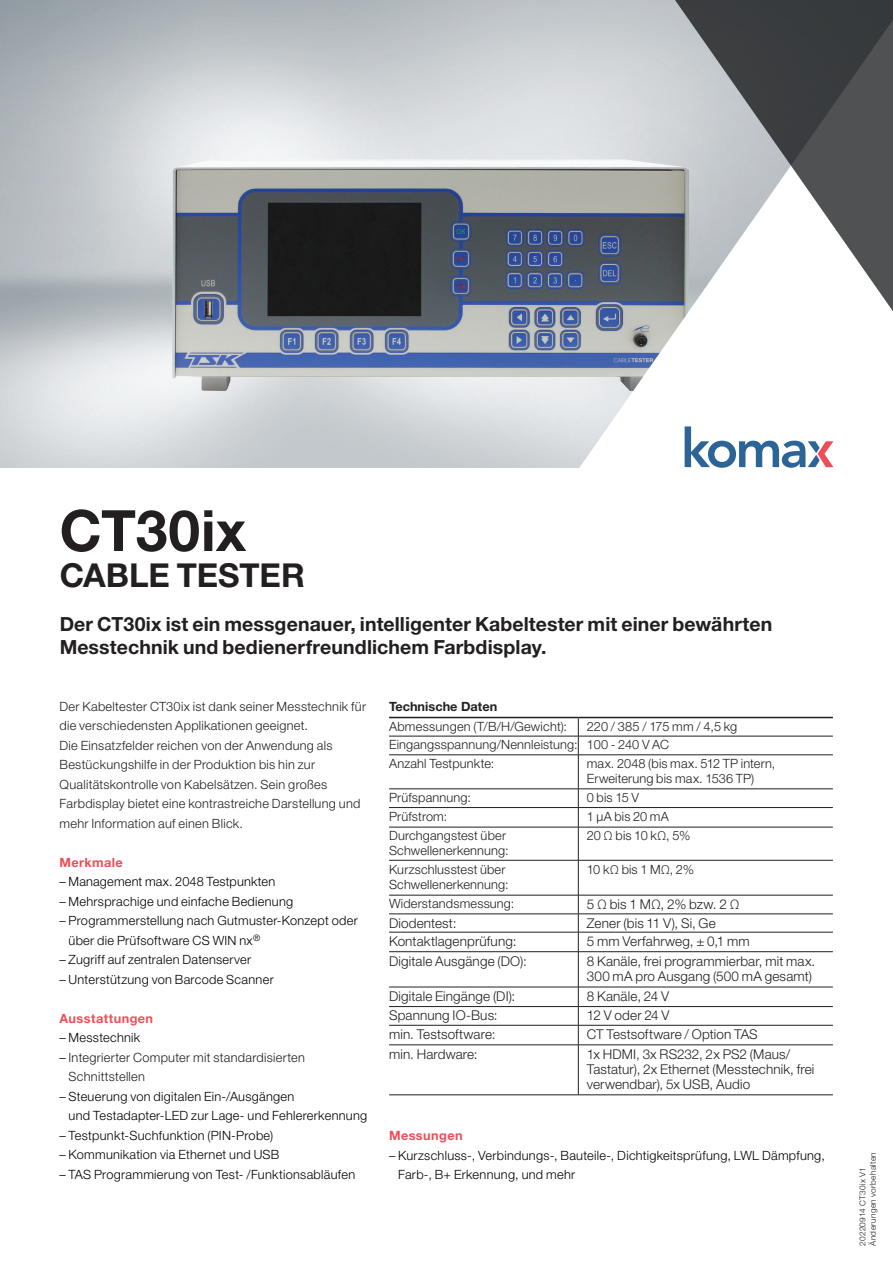
<style>
.page{position:relative;width:893px;height:1263px;background:#fff}
.page>*{position:absolute;margin:0;border:0;box-sizing:border-box;transform-origin:0 0}
.t1{font:700 57px "Helvetica Neue LT Std";color:#231f20}
.t2{font:700 33px "Helvetica Neue LT Std";letter-spacing:-.005em;color:#231f20}
.t3{font:700 19.5px/23.4px "Helvetica Neue LT Std";letter-spacing:.005em;color:#231f20}
.t4{font:300 13.5px/15px "Helvetica Neue LT Std";letter-spacing:.01em;color:#231f20}
.t5{font:300 12.75px/19.5px "Helvetica Neue LT Std";letter-spacing:.02em;color:#231f20}
.t6{font:300 12.75px/19.5px "Helvetica Neue LT Std";letter-spacing:.02em;color:#000}
.t7{font:700 12.75px "Helvetica Neue LT Std";letter-spacing:.03em;color:#ef4d58}
.t8{font:700 12.75px "Helvetica Neue LT Std";color:#231f20}
.t9{font:300 8.25px/10.5px "Helvetica Neue LT Std";letter-spacing:.045em;color:#231f20}
.s1{color:#000}
</style>
<div class="page">
<img style="left:172px;top:159px;width:393px;height:231px">
<svg style="left:565px;top:20px;width:269px;height:448px"></svg>
<svg style="left:659px;top:0;width:234px;height:363px"></svg>
<svg style="left:685px;top:426px;width:148px;height:42px"></svg>
<hr style="left:389px;top:736px;width:189px;height:1px;background:#231f20">
<hr style="left:578px;top:736px;width:255px;height:1px;background:#231f20">
<svg style="left:578px;top:718px;width:1px;height:36px"></svg>
<hr style="left:578px;top:755px;width:1px;height:34px;background:#231f20">
<svg style="left:578px;top:789px;width:1px;height:38px"></svg>
<hr style="left:578px;top:827px;width:1px;height:33px;background:#231f20">
<hr style="left:578px;top:860px;width:1px;height:35px;background:#231f20">
<svg style="left:578px;top:896px;width:1px;height:55px"></svg>
<hr style="left:578px;top:952px;width:1px;height:35px;background:#231f20">
<svg style="left:578px;top:988px;width:1px;height:56px"></svg>
<hr style="left:578px;top:1045px;width:1px;height:50px;background:#231f20">
<hr style="left:389px;top:754px;width:189px;height:1px;background:#231f20">
<hr style="left:578px;top:754px;width:255px;height:1px;background:#231f20">
<hr style="left:389px;top:788px;width:189px;height:1px;background:#231f20">
<hr style="left:578px;top:788px;width:255px;height:1px;background:#231f20">
<hr style="left:389px;top:807px;width:189px;height:1px;background:#231f20">
<hr style="left:578px;top:807px;width:255px;height:1px;background:#231f20">
<hr style="left:389px;top:827px;width:189px;height:1px;background:#231f20">
<hr style="left:578px;top:827px;width:255px;height:1px;background:#231f20">
<hr style="left:389px;top:860px;width:189px;height:1px;background:#231f20">
<hr style="left:578px;top:860px;width:255px;height:1px;background:#231f20">
<hr style="left:389px;top:895px;width:189px;height:1px;background:#231f20">
<hr style="left:578px;top:895px;width:255px;height:1px;background:#231f20">
<hr style="left:389px;top:913px;width:189px;height:1px;background:#231f20">
<hr style="left:578px;top:913px;width:255px;height:1px;background:#231f20">
<hr style="left:389px;top:932px;width:189px;height:1px;background:#231f20">
<hr style="left:578px;top:932px;width:255px;height:1px;background:#231f20">
<hr style="left:389px;top:951px;width:189px;height:1px;background:#231f20">
<hr style="left:578px;top:951px;width:255px;height:1px;background:#231f20">
<hr style="left:389px;top:987px;width:189px;height:1px;background:#231f20">
<hr style="left:578px;top:987px;width:255px;height:1px;background:#231f20">
<hr style="left:389px;top:1006px;width:189px;height:1px;background:#231f20">
<hr style="left:578px;top:1006px;width:255px;height:1px;background:#231f20">
<hr style="left:389px;top:1025px;width:189px;height:1px;background:#231f20">
<hr style="left:578px;top:1025px;width:255px;height:1px;background:#231f20">
<hr style="left:389px;top:1044px;width:189px;height:1px;background:#231f20">
<hr style="left:578px;top:1044px;width:255px;height:1px;background:#231f20">
<hr style="left:389px;top:1094px;width:189px;height:1px;background:#231f20">
<hr style="left:578px;top:1094px;width:255px;height:1px;background:#231f20">
<hr style="left:389px;top:717px;width:189px;height:1px;background:#231f20">
<hr style="left:578px;top:717px;width:255px;height:1px;background:#231f20">
<h1 class="t1" style="left:60px;top:495px;width:188px">CT30ix</h1>
<h2 class="t2" style="left:60px;top:555px;width:247px">Cable TESTEr</h2>
<h3 class="t3" style="left:60px;top:611px;width:714px">Der CT30ix ist ein messgenauer, intelligenter Kabeltester mit einer bewährten<br>Messtechnik und bedienerfreundlichem Farbdisplay.</h3>
<p class="t5" style="left:60px;top:696px;width:308px">Der Kabeltester CT30ix ist dank seiner Messtechnik für die verschiedensten Applikationen geeignet.<br>Die Einsatzfelder reichen von der Anwendung als Bestückungshilfe in der Produktion bis hin zur Qualitätskontrolle von Kabelsätzen. Sein großes Farbdisplay bietet eine kontrastreiche Darstellung und mehr Information auf einen Blick.</p>
<p class="t7" style="left:60px;top:854px;width:65px">Merkmale</p>
<p class="t6" style="left:60px;top:872px;width:217px">– Management max. 2048 Testpunkten</p>
<p class="t6" style="left:60px;top:891px;width:235px">– Mehrsprachige und einfache Bedienung</p>
<p class="t6" style="left:69px;top:911px;width:291px;text-indent:-9px">– Programmerstellung nach Gutmuster-Konzept oder über die Prüfsoftware CS WIN nx<sup>®</sup></p>
<p class="t6" style="left:60px;top:950px;width:193px">– Zugriff auf zentralen Datenserver</p>
<p class="t6" style="left:60px;top:969px;width:216px">– Unterstützung von Barcode Scanner</p>
<p class="t7" style="left:60px;top:1010px;width:95px">Ausstattungen</p>
<p class="t6" style="left:60px;top:1028px;width:82px">– Messtechnik</p>
<p class="t5" style="left:69px;top:1047px;width:238px;text-indent:-9px"><span class="s1">–</span> Integrierter Computer mit standardisierten<br>Schnittstellen</p>
<p class="t6" style="left:69px;top:1086px;width:300px;text-indent:-9px">– Steuerung von digitalen Ein-/Ausgängen<br>und Testadapter-LED zur Lage- und Fehlererkennung</p>
<p class="t6" style="left:60px;top:1125px;width:215px">– Testpunkt-Suchfunktion (PIN-Probe)</p>
<p class="t6" style="left:60px;top:1145px;width:221px">– Kommunikation via Ethernet und USB</p>
<p class="t6" style="left:60px;top:1164px;width:297px">– TAS Programmierung von Test- /Funktionsabläufen</p>
<p class="t8" style="left:389px;top:698px;width:110px">Technische Daten</p>
<p class="t5" style="left:389px;top:716px;width:180px">Abmessungen (T/B/H/Gewicht):</p>
<p class="t5" style="left:389px;top:717px;width:350px;line-height:18.6px;text-indent:198px">220 / 385 / 175 mm / 4,5 kg<br>Eingangsspannung/Nennleistung: 100 - 240 V AC<br>Anzahl Testpunkte:</p>
<p class="t5" style="left:587px;top:756px;width:190px;line-height:15px">max. 2048 (bis max. 512 TP intern,<br>Erweiterung bis max. 1536 TP)</p>
<p class="t5" style="left:389px;top:788px;width:83px">Prüfspannung:</p>
<p class="t5" style="left:587px;top:788px;width:54px">0 bis 15 V</p>
<p class="t5" style="left:389px;top:806px;width:60px">Prüfstrom:</p>
<p class="t5" style="left:587px;top:806px;width:84px">1 µA bis 20 mA</p>
<p class="t5" style="left:389px;top:828px;width:121px;line-height:15px">Durchgangstest über<br>Schwellenerkennung:</p>
<p class="t5" style="left:587px;top:826px;width:105px">20 Ω bis 10 kΩ, 5%</p>
<p class="t5" style="left:389px;top:861px;width:121px;line-height:15px">Kurzschlusstest über<br>Schwellenerkennung:</p>
<p class="t5" style="left:587px;top:859px;width:109px">10 kΩ bis 1 MΩ, 2%</p>
<p class="t5" style="left:389px;top:894px;width:127px">Widerstandsmessung:</p>
<p class="t4" style="left:587px;top:896px;width:154px">5 Ω bis 1 MΩ, 2% bzw. 2 Ω</p>
<p class="t4" style="left:389px;top:915px;width:69px">Diodentest:</p>
<p class="t4" style="left:587px;top:915px;width:131px">Zener (bis 11 V), Si, Ge</p>
<p class="t4" style="left:389px;top:933px;width:129px">Kontaktlagenprüfung:</p>
<p class="t4" style="left:587px;top:933px;width:165px">5 mm Verfahrweg, ± 0,1 mm</p>
<p class="t4" style="left:389px;top:953px;width:139px">Digitale Ausgänge (DO):</p>
<p class="t4" style="left:587px;top:953px;width:230px">8 Kanäle, frei programmierbar, mit max.<br>300 mA pro Ausgang (500 mA gesamt)</p>
<p class="t4" style="left:389px;top:988px;width:128px">Digitale Eingänge (DI):</p>
<p class="t4" style="left:587px;top:988px;width:84px">8 Kanäle, 24 V</p>
<p class="t4" style="left:389px;top:1008px;width:110px">Spannung IO-Bus:</p>
<p class="t4" style="left:587px;top:1008px;width:84px">12 V oder 24 V</p>
<p class="t4" style="left:389px;top:1026px;width:108px">min. Testsoftware:</p>
<p class="t4" style="left:587px;top:1026px;width:172px">CT Testsoftware / Option TAS</p>
<p class="t4" style="left:389px;top:1046px;width:90px">min. Hardware:</p>
<p class="t4" style="left:587px;top:1046px;width:229px">1x HDMI, 3x RS232, 2x PS2 (Maus/<br>Tastatur), 2x Ethernet (Messtechnik, frei verwendbar), 5x USB, Audio</p>
<p class="t7" style="left:389px;top:1127px;width:75px">Messungen</p>
<p class="t6" style="left:398px;top:1145px;width:428px;text-indent:-9px">– Kurzschluss-, Verbindungs-, Bauteile-, Dichtigkeitsprüfung, LWL Dämpfung,<br>Farb-, B+ Erkennung, und mehr</p>
<p class="t9" style="left:857px;top:1246px;width:95px;rotate:-90deg">20220914 CT30ix V1<br>Änderungen vorbehalten</p>
</div>
